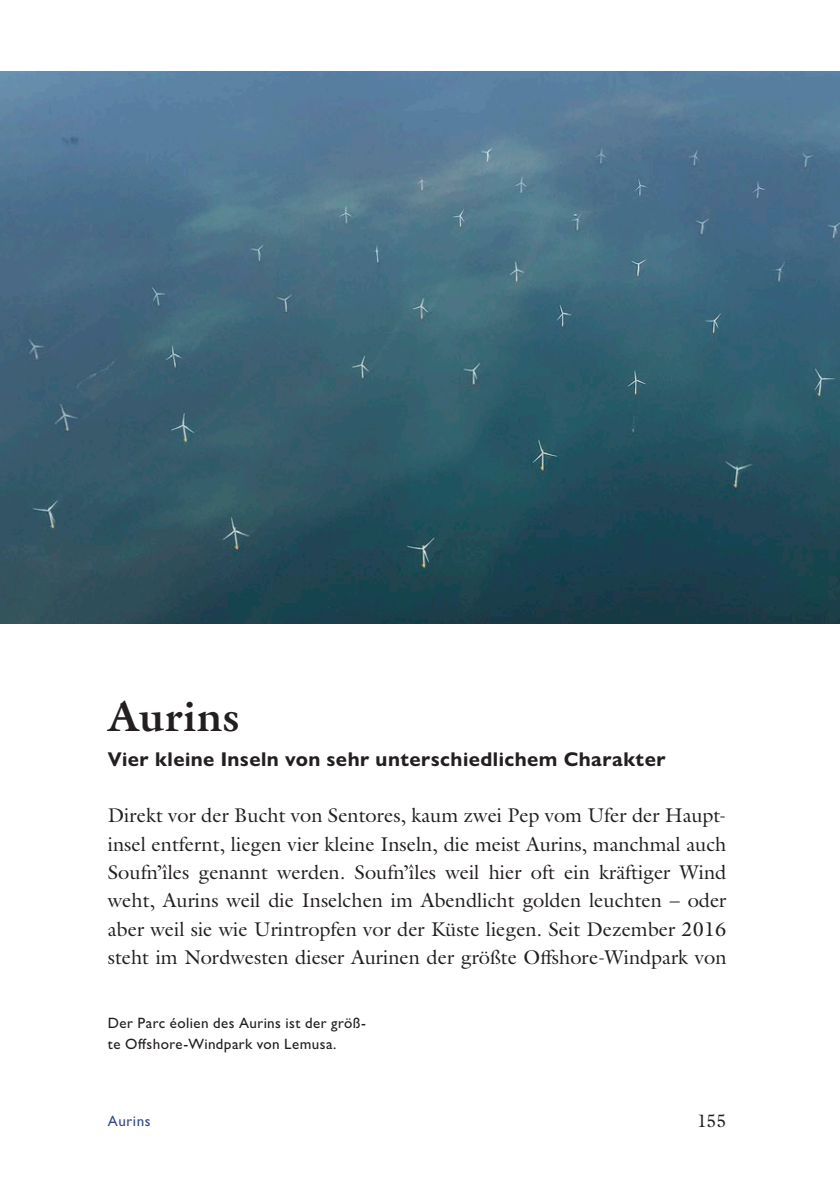
<style>
.page{position:relative;width:840px;height:1191px;background:#fff}
.page>*{position:absolute;margin:0;border:0;box-sizing:border-box;transform-origin:0 0}
.Titel{font:700 42px "Galliard Pro";letter-spacing:.015em;color:#231f20}
.Lauftext_stumpf{font:20px/28.4px "Galliard Pro";color:#231f20;text-align:justify}
.Unterzeile{font:700 20px "Gill Sans Nova";letter-spacing:.02em;color:#231f20}
.t1{font:18px "Galliard Pro";color:#231f20}
.Bildlegende_FA{font:500 15px/21.2px "Gill Sans Nova";letter-spacing:.03em;color:#231f20}
.t2{font:500 15px "Gill Sans Nova";letter-spacing:.035em;color:#324a8f}
</style>
<div class="page">
<img style="left:0;top:71px;width:839px;height:553px">
<p class="Titel" style="left:108px;top:689px;width:133px">Aurins</p>
<p class="Unterzeile" style="left:108px;top:746px;width:559px">Vier kleine Inseln von sehr unterschiedlichem Charakter</p>
<p class="Lauftext_stumpf" style="left:108px;top:801px;width:620px">Direkt vor der Bucht von Sentores, kaum zwei Pep vom Ufer der Haupt&shy;insel entfernt, liegen vier kleine Inseln, die meist Aurins, manchmal auch Soufn’îles genannt werden. Soufn’îles weil hier oft ein kräftiger Wind weht, Aurins weil die Inselchen im Abendlicht golden leuchten – oder aber weil sie wie Urintropfen vor der Küste liegen. Seit Dezember 2016 steht im Nordwesten dieser Aurinen der größte Offshore-Windpark von</p>
<p class="Bildlegende_FA" style="left:108px;top:1012px;width:259px">Der Parc éolien des Aurins ist der größ&shy;te Offshore-Windpark von Lemusa.</p>
<p class="t2" style="left:108px;top:1111px;width:44px">Aurins</p>
<p class="t1" style="left:696px;top:1108px;width:31px">155</p>
</div>
